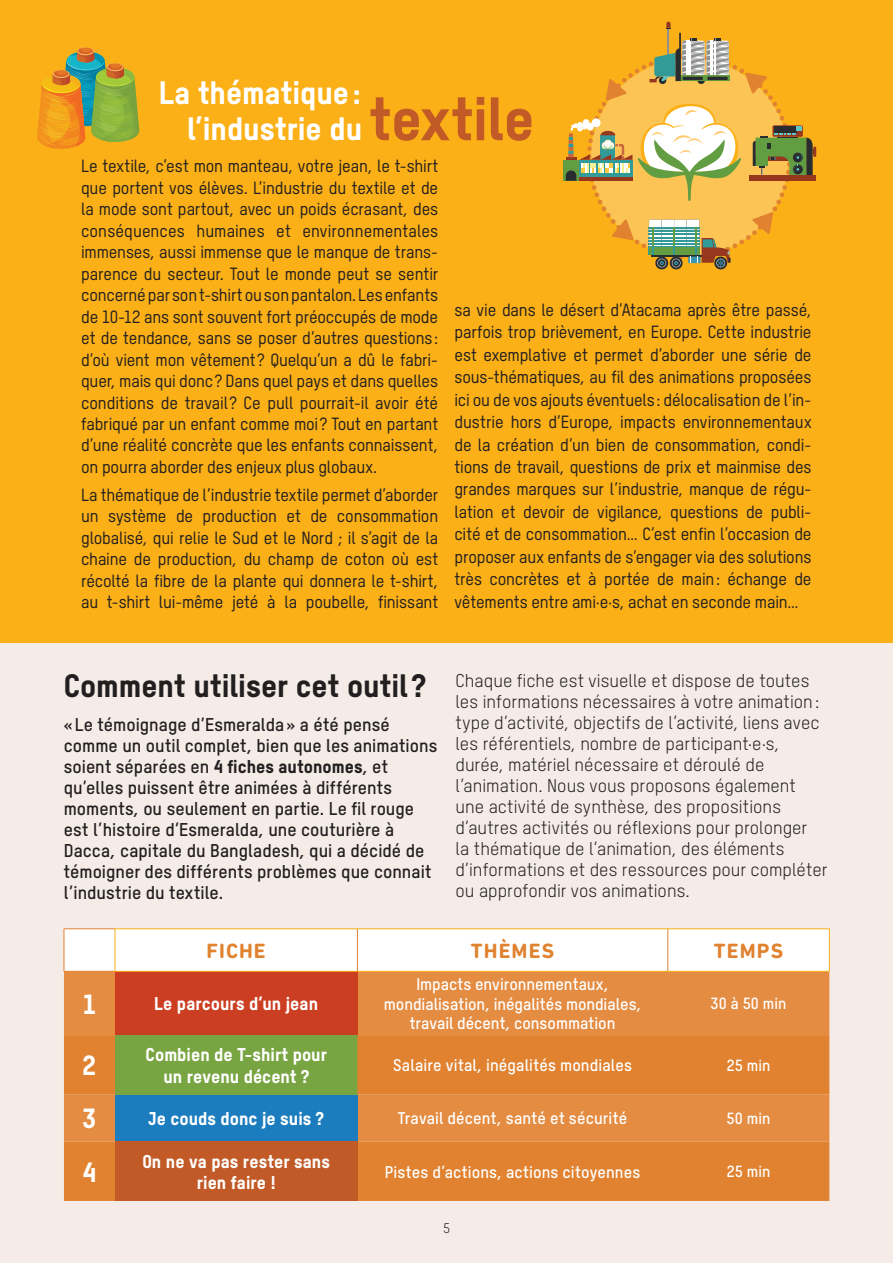
<style>
.page{position:relative;width:893px;height:1263px;background:#f5ece7}
.page>*{position:absolute;margin:0;border:0;box-sizing:border-box;transform-origin:0 0}
.t1{font:31.5px/35.7px "T Star Pro Heavy";color:#fff}
.t2{font:31.5px "T Star Pro Heavy";letter-spacing:.005em;color:#231f20}
.t3{font:27px "T Star Pro Heavy";color:#fff}
.t4{font:700 21px "DIN Next Rounded LT Pro";letter-spacing:.05em;color:#e0822f}
.t5{font:18px/21px "T Star Pro Regular";letter-spacing:.005em;color:#231f20}
.t6{font:18px/21px "T Star Pro Bold";color:#231f20}
.t7{font:18px/22.5px "T Star Pro Heavy";color:#fff;text-align:center}
.t8{font:17.25px/21.5px "T Star Pro Medium";letter-spacing:-.015em;color:#231f20;text-align:justify}
.t9{font:16.5px/19.5px "T Star Pro Bold";letter-spacing:.005em;color:#fff;text-align:center}
.t10{font:15.75px "T Star Pro Bold";letter-spacing:.005em;color:#fff}
.t11{font:13.5px "T Star Pro Regular";color:#231f20}
.s1{font-size:59.55px;color:#c15a26}
.s2{font-family:"T Star Pro Heavy"}
</style>
<div class="page">
<div style="left:0;top:0;width:893px;height:642px;background:#fbb017"></div>
<div style="left:563px;top:160px;width:16px;height:21px;background:#639d41"></div>
<svg style="left:566px;top:22px;width:250px;height:247px"></svg>
<svg style="left:37px;top:47px;width:102px;height:102px"></svg>
<div style="left:65px;top:929px;width:764px;height:42px;background:#fff"></div>
<div style="left:64px;top:972px;width:765px;height:63px;background:#e48c42"></div>
<div style="left:115px;top:971px;width:242px;height:64px;background:#cc3e21"></div>
<svg style="left:64px;top:1035px;width:51px;height:166px"></svg>
<div style="left:115px;top:1035px;width:242px;height:59px;background:#78a541"></div>
<svg style="left:357px;top:1035px;width:472px;height:166px;fill:#e0822f"></svg>
<div style="left:115px;top:1094px;width:242px;height:47px;background:#1b7dbe"></div>
<div style="left:115px;top:1141px;width:242px;height:60px;background:#c15a26"></div>
<hr style="left:64px;top:928px;width:51px;height:1px;background:#e0822f">
<hr style="left:64px;top:929px;width:1px;height:42px;background:#e0822f">
<hr style="left:357px;top:929px;width:1px;height:42px;background:#e0822f">
<hr style="left:667px;top:929px;width:1px;height:42px;background:#e0822f">
<hr style="left:64px;top:971px;width:51px;height:1px;background:#e0822f">
<hr style="left:115px;top:928px;width:242px;height:1px;background:#fbb017">
<hr style="left:115px;top:929px;width:1px;height:42px;background:#fbb017">
<hr style="left:357px;top:928px;width:311px;height:1px;background:#fbb017">
<hr style="left:668px;top:928px;width:162px;height:1px;background:#fbb017">
<hr style="left:829px;top:929px;width:1px;height:42px;background:#fbb017">
<hr style="left:115px;top:971px;width:242px;height:1px;background:#fbb017">
<hr style="left:357px;top:971px;width:311px;height:1px;background:#fbb017">
<hr style="left:668px;top:971px;width:162px;height:1px;background:#fbb017">
<h1 class="t1" style="left:187px;top:72px;width:349px;text-indent:-28px">La thématique:<br>l’industrie du <span class="s1">textile</span></h1>
<p class="t8" style="left:81px;top:154px;width:359px">Le textile, c’est mon manteau, votre jean, le t-shirt que portent vos élèves. L’industrie du textile et de la mode sont partout, avec un poids écrasant, des conséquences humaines et environnementales immenses, aussi immense que le manque de trans&shy;parence du secteur. Tout le monde peut se sentir concerné par son t-shirt ou son pantalon. Les enfants de 10-12 ans sont souvent fort préoccupés de mode et de tendance, sans se poser d’autres questions: d’où vient mon vêtement? Quelqu’un a dû le fabri&shy;quer, mais qui donc? Dans quel pays et dans quelles conditions de travail? Ce pull pourrait-il avoir été fabriqué par un enfant comme moi? Tout en partant d’une réalité concrète que les enfants connaissent, on pourra aborder des enjeux plus globaux.</p>
<p class="t8" style="left:81px;top:483px;width:359px">La thématique de l’industrie textile permet d’aborder un système de production et de consommation globalisé, qui relie le Sud et le Nord ; il s’agit de la chaine de production, du champ de coton où est récolté la fibre de la plante qui donnera le t-shirt, au t-shirt lui-même jeté à la poubelle, finissant</p>
<p class="t8" style="left:454px;top:297px;width:359px;line-height:22.5px">sa vie dans le désert d’Atacama après être passé, parfois trop brièvement, en Europe. Cette industrie est exemplative et permet d’aborder une série de sous-thématiques, au fil des animations proposées ici ou de vos ajouts éventuels: délocalisation de l’in&shy;dustrie hors d’Europe, impacts environnementaux de la création d’un bien de consommation, condi&shy;tions de travail, questions de prix et mainmise des grandes marques sur l’industrie, manque de régu&shy;lation et devoir de vigilance, questions de publi&shy;cité et de consommation… C’est enfin l’occasion de proposer aux enfants de s’engager via des solutions très concrètes et à portée de main: échange de vêtements entre ami·e·s, achat en seconde main…</p>
<h1 class="t2" style="left:64px;top:662px;width:363px">Comment utiliser cet outil ?</h1>
<p class="t6" style="left:64px;top:713px;width:375px">« Le témoignage d’Esmeralda» a été pensé comme un outil complet, bien que les animations soient séparées en <span class="s2">4 fiches autonomes</span>, et qu’elles puissent être animées à différents moments, ou seulement en partie. Le fil rouge est l’histoire d’Esmeralda, une couturière à Dacca, capitale du Bangladesh, qui a décidé de témoigner des différents problèmes que connait l’industrie du textile.</p>
<p class="t5" style="left:455px;top:669px;width:373px">Chaque fiche est visuelle et dispose de toutes les informations nécessaires à votre animation: type d’activité, objectifs de l’activité, liens avec les référentiels, nombre de participant·e·s, durée, matériel nécessaire et déroulé de l’animation. Nous vous proposons également une activité de synthèse, des propositions d’autres activités ou réflexions pour prolonger<br>la thématique de l’animation, des éléments d’informations et des ressources pour compléter ou approfondir vos animations.</p>
<p class="t4" style="left:207px;top:938px;width:61px">FICHE</p>
<p class="t4" style="left:471px;top:938px;width:85px">THÈMES</p>
<p class="t4" style="left:714px;top:938px;width:71px">TEMPS</p>
<h2 class="t3" style="left:83px;top:983px;width:15px">1</h2>
<p class="t7" style="left:154px;top:991px;width:165px">Le parcours d’un jean</p>
<p class="t9" style="left:384px;top:973px;width:259px">Impacts environnementaux, mondialisation, inégalités mondiales, travail décent, consommation</p>
<p class="t10" style="left:710px;top:992px;width:78px">30 à 50 min</p>
<h2 class="t3" style="left:83px;top:1045px;width:15px">2</h2>
<p class="t7" style="left:146px;top:1041px;width:183px">Combien de T-shirt pour un revenu décent ?</p>
<p class="t9" style="left:393px;top:1054px;width:240px">Salaire vital, inégalités mondiales</p>
<p class="t10" style="left:727px;top:1054px;width:45px">25 min</p>
<h2 class="t3" style="left:83px;top:1098px;width:15px">3</h2>
<p class="t7" style="left:149px;top:1105px;width:177px">Je couds donc je suis ?</p>
<p class="t9" style="left:398px;top:1107px;width:231px">Travail décent, santé et sécurité</p>
<p class="t10" style="left:727px;top:1107px;width:45px">50 min</p>
<h2 class="t3" style="left:83px;top:1151px;width:15px">4</h2>
<p class="t7" style="left:142px;top:1149px;width:189px;line-height:21px">On ne va pas rester sans rien faire !</p>
<p class="t9" style="left:385px;top:1160px;width:257px">Pistes d’actions, actions citoyennes</p>
<p class="t10" style="left:727px;top:1160px;width:45px">25 min</p>
<p class="t11" style="left:443px;top:1219px;width:8px">5</p>
</div>
